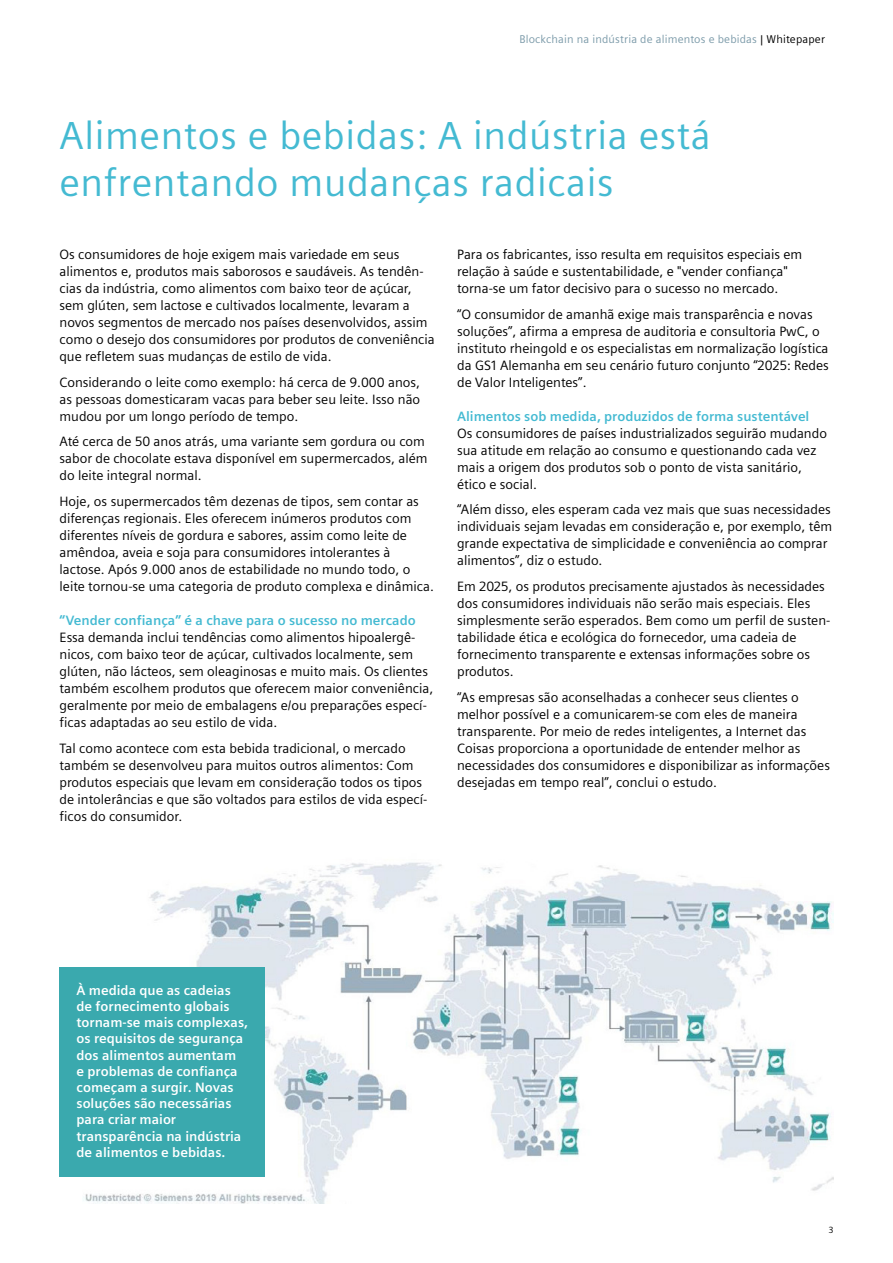
<style>
.page{position:relative;width:893px;height:1263px;background:#fff}
.page>*{position:absolute;margin:0;border:0;box-sizing:border-box;transform-origin:0 0}
.t1{font:39px/46.8px "Siemens Sans";letter-spacing:.015em;color:#44bad2}
.t2{font:13.5px/17px "Siemens Sans";color:#000}
.t3{font:700 13.5px/16.2px "Siemens Sans";color:#fff}
.t4{font:700 13.5px "Siemens Sans";color:#44bad2}
.t5{font:11.25px "Siemens Sans";letter-spacing:.015em;color:#7b9aa9}
.t6{font:9px "Siemens Sans";color:#000}
.s1{color:#000}
</style>
<div class="page">
<img style="left:85px;top:862px;width:749px;height:341px">
<div style="left:60px;top:967px;width:205px;height:210px;background:#3aa9ae"></div>
<p class="t5" style="left:519px;top:32px;width:307px">Blockchain na indústria de alimentos e bebidas <span class="s1">| Whitepaper</span></p>
<h1 class="t1" style="left:60px;top:113px;width:653px">Alimentos e bebidas: A indústria está enfrentando mudanças radicais</h1>
<p class="t2" style="left:60px;top:246px;width:377px">Os consumidores de hoje exigem mais variedade em seus alimentos e, produtos mais saborosos e saudáveis. As tendên&shy;cias da indústria, como alimentos com baixo teor de açúcar, sem glúten, sem lactose e cultivados localmente, levaram a novos segmentos de mercado nos países desenvolvidos, assim como o desejo dos consumidores por produtos de conveniência que refletem suas mudanças de estilo de vida.</p>
<p class="t2" style="left:60px;top:374px;width:362px;text-align:justify">Considerando o leite como exemplo: há cerca de 9.000 anos, as pessoas domesticaram vacas para beber seu leite. Isso não mudou por um longo período de tempo.</p>
<p class="t2" style="left:60px;top:433px;width:370px">Até cerca de 50 anos atrás, uma variante sem gordura ou com sabor de chocolate estava disponível em supermercados, além do leite integral normal.</p>
<p class="t2" style="left:60px;top:493px;width:376px">Hoje, os supermercados têm dezenas de tipos, sem contar as diferenças regionais. Eles oferecem inúmeros produtos com diferentes níveis de gordura e sabores, assim como leite de amêndoa, aveia e soja para consumidores intolerantes à lactose. Após 9.000 anos de estabilidade no mundo todo, o leite tornou-se uma categoria de produto complexa e dinâmica.</p>
<p class="t4" style="left:60px;top:613px;width:358px">“Vender confiança” é a chave para o sucesso no mercado</p>
<p class="t2" style="left:60px;top:629px;width:375px">Essa demanda inclui tendências como alimentos hipoalergê&shy;nicos, com baixo teor de açúcar, cultivados localmente, sem glúten, não lácteos, sem oleaginosas e muito mais. Os clientes também escolhem produtos que oferecem maior conveniência, geralmente por meio de embalagens e/ou preparações especí&shy;ficas adaptadas ao seu estilo de vida.</p>
<p class="t2" style="left:60px;top:739px;width:369px">Tal como acontece com esta bebida tradicional, o mercado também se desenvolveu para muitos outros alimentos: Com produtos especiais que levam em consideração todos os tipos de intolerâncias e que são voltados para estilos de vida especí&shy;ficos do consumidor.</p>
<p class="t2" style="left:457px;top:246px;width:347px">Para os fabricantes, isso resulta em requisitos especiais em relação à saúde e sustentabilidade, e "vender confiança" torna-se um fator decisivo para o sucesso no mercado.</p>
<p class="t2" style="left:457px;top:306px;width:373px">“O consumidor de amanhã exige mais transparência e novas soluções”, afirma a empresa de auditoria e consultoria PwC, o instituto rheingold e os especialistas em normalização logística da GS1 Alemanha em seu cenário futuro conjunto “2025: Redes de Valor Inteligentes”.</p>
<p class="t4" style="left:457px;top:408px;width:354px">Alimentos sob medida, produzidos de forma sustentável</p>
<p class="t2" style="left:457px;top:425px;width:371px">Os consumidores de países industrializados seguirão mudando sua atitude em relação ao consumo e questionando cada vez mais a origem dos produtos sob o ponto de vista sanitário, ético e social.</p>
<p class="t2" style="left:457px;top:501px;width:377px">“Além disso, eles esperam cada vez mais que suas necessidades individuais sejam levadas em consideração e, por exemplo, têm grande expectativa de simplicidade e conveniência ao comprar alimentos”, diz o estudo.</p>
<p class="t2" style="left:457px;top:578px;width:375px">Em 2025, os produtos precisamente ajustados às necessidades dos consumidores individuais não serão mais especiais. Eles simplesmente serão esperados. Bem como um perfil de susten&shy;tabilidade ética e ecológica do fornecedor, uma cadeia de fornecimento transparente e extensas informações sobre os produtos.</p>
<p class="t2" style="left:457px;top:688px;width:374px">“As empresas são aconselhadas a conhecer seus clientes o melhor possível e a comunicarem-se com eles de maneira transparente. Por meio de redes inteligentes, a Internet das Coisas proporciona a oportunidade de entender melhor as necessidades dos consumidores e disponibilizar as informações desejadas em tempo real”, conclui o estudo.</p>
<p class="t3" style="left:77px;top:982px;width:173px">À medida que as cadeias de fornecimento globais tornam-se mais complexas, os requisitos de segurança dos alimentos aumentam<br>e problemas de confiança começam a surgir. Novas soluções são necessárias para criar maior transparência na indústria de alimentos e bebidas.</p>
<p class="t6" style="left:829px;top:1225px;width:6px">3</p>
</div>
